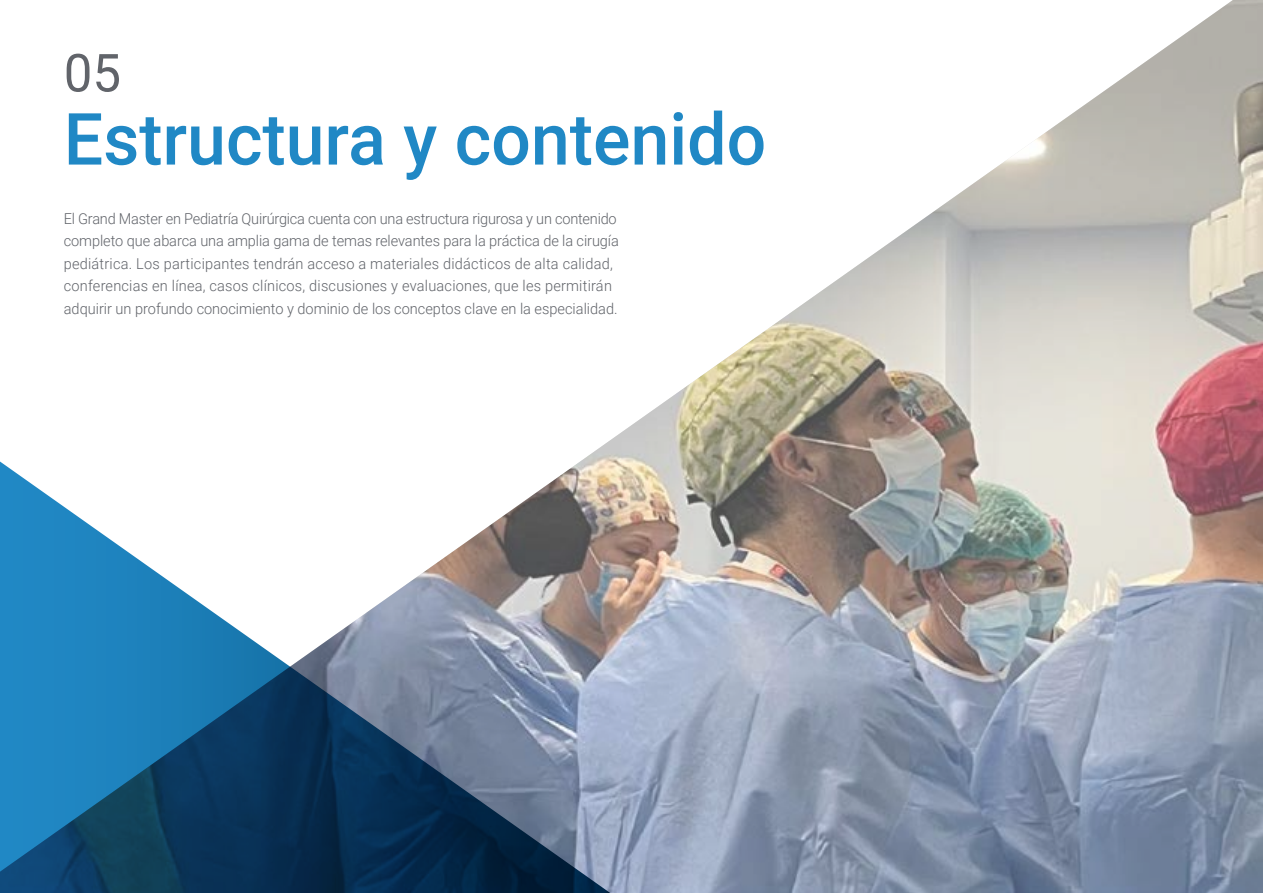
<style>
.page{position:relative;width:1263px;height:893px;background:#fff}
.page>*{position:absolute;margin:0;border:0;box-sizing:border-box;transform-origin:0 0}
.t1{font:500 72px "Roboto";color:#2088c5}
.t2{font:52.5px "Roboto";color:#61646a}
.t3{font:300 15px/22.5px "Roboto";color:#61646a}
</style>
<div class="page">
<img style="left:602px;top:0;width:661px;height:893px">
<svg style="left:0;top:446px;width:640px;height:447px"></svg>
<h2 class="t2" style="left:64px;top:36px;width:59px">05</h2>
<h1 class="t1" style="left:64px;top:89px;width:704px">Estructura y contenido</h1>
<p class="t3" style="left:64px;top:207px;width:557px">El Grand Master en Pediatría Quirúrgica cuenta con una estructura rigurosa y un contenido completo que abarca una amplia gama de temas relevantes para la práctica de la cirugía pediátrica. Los participantes tendrán acceso a materiales didácticos de alta calidad, conferencias en línea, casos clínicos, discusiones y evaluaciones, que les permitirán adquirir un profundo conocimiento y dominio de los conceptos clave en la especialidad.</p>
</div>
